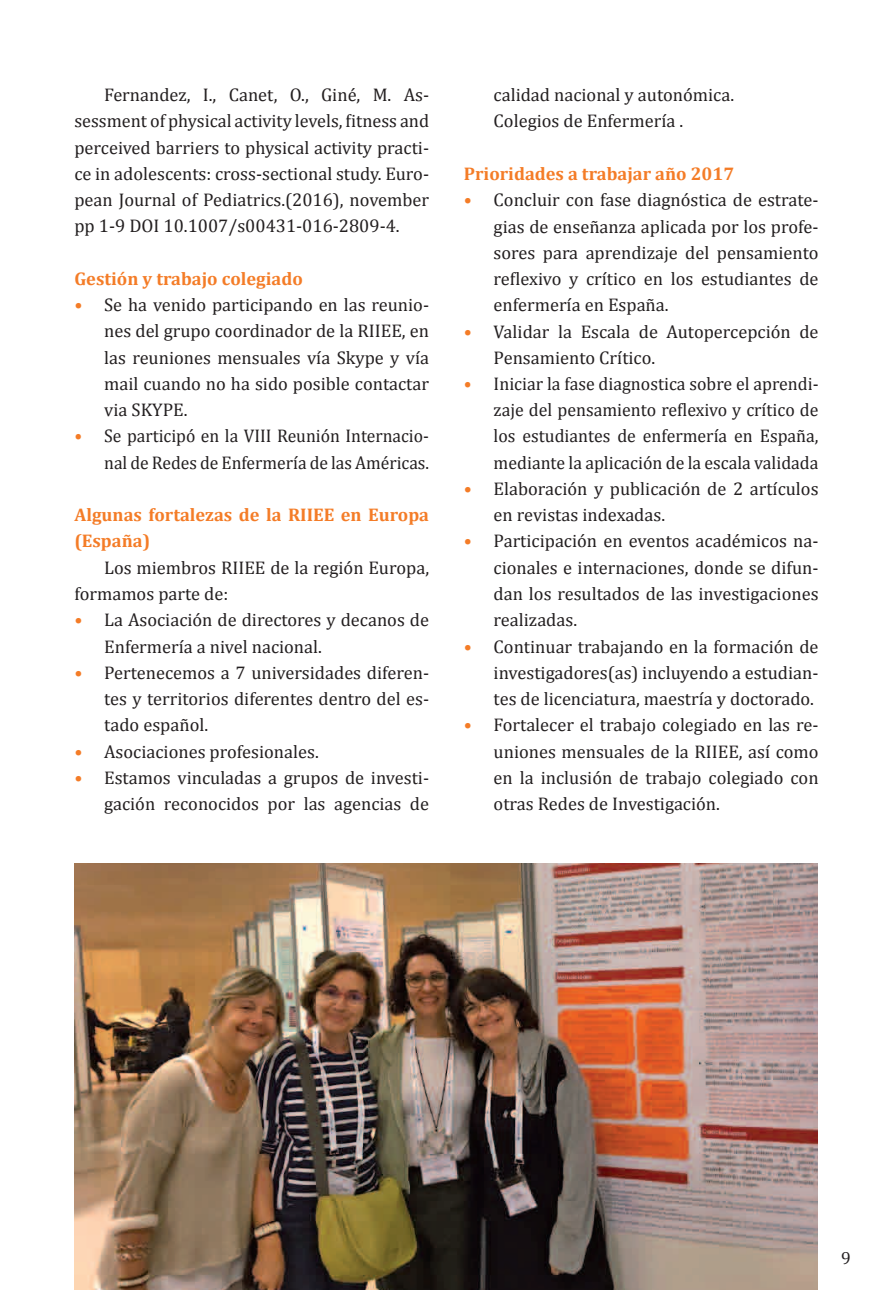
<style>
.page{position:relative;width:893px;height:1290px;background:#fff}
.page>*{position:absolute;margin:0;border:0;box-sizing:border-box;transform-origin:0 0}
.t1{font:18.38px/26.2px "Cambria";color:#231f20;text-align:justify}
.t2{font:700 18.38px/26.2px "Cambria";color:#f47c27}
.t3{font:18.38px/26.2px "Cambria";color:#231f20;text-align:right;scale:.96 1}
.t4{font:17.5px "Cambria";color:#231f20}
.s1{color:#f47c27}
.s2{font-weight:700;color:#f47c27}
</style>
<div class="page">
<img style="left:74px;top:863px;width:743px;height:427px">
<p class="t1" style="left:74px;top:82px;width:356px;text-indent:30px">Fernandez, I., Canet, O., Giné, M. As&shy;sessment of physical activity levels, fitness and perceived barriers to physical activity practi&shy;ce in adolescents: cross-sectional study. Euro&shy;pean Journal of Pediatrics.(2016), november pp 1-9 DOI 10.1007/s00431-016-2809-4.</p>
<p class="t2" style="left:74px;top:265px;width:230px">Gestión y trabajo colegiado</p>
<p class="t1" style="left:104px;top:292px;width:326px;text-indent:-30px"><span class="s1">•</span> Se ha venido participando en las reunio&shy;nes del grupo coordinador de la RIIEE, en las reuniones mensuales vía Skype y vía mail cuando no ha sido posible contactar via SKYPE.</p>
<p class="t3" style="left:74px;top:423px;width:371px"><span class="s1">•</span> Se participó en la VIII Reunión Internacio&shy;nal de Redes de Enfermería de las Américas.</p>
<p class="t2" style="left:74px;top:501px;width:356px">Algunas fortalezas de la RIIEE en Europa (España)</p>
<p class="t1" style="left:74px;top:554px;width:356px;text-indent:30px">Los miembros RIIEE de la región Europa, formamos parte de:</p>
<p class="t1" style="left:104px;top:607px;width:326px;text-indent:-30px"><span class="s1">•</span> La Asociación de directores y decanos de<br>Enfermería a nivel nacional.</p>
<p class="t1" style="left:104px;top:659px;width:326px;text-indent:-30px"><span class="s1">•</span> Pertenecemos a 7 universidades diferen&shy;tes y territorios diferentes dentro del es&shy;tado español.</p>
<p class="t1" style="left:74px;top:738px;width:246px"><span class="s1">•</span> Asociaciones profesionales.</p>
<p class="t1" style="left:74px;top:764px;width:356px;text-align:right"><span class="s1">•</span> Estamos vinculadas a grupos de investi&shy;gación reconocidos por las agencias de</p>
<p class="t1" style="left:494px;top:82px;width:242px">calidad nacional y autonómica.<br>Colegios de Enfermería .</p>
<p class="t2" style="left:464px;top:160px;width:272px">Prioridades a trabajar año 2017</p>
<p class="t1" style="left:494px;top:187px;width:326px;text-indent:-30px"><span class="s2">•</span> Concluir con fase diagnóstica de estrate&shy;gias de enseñanza aplicada por los profe&shy;sores para aprendizaje del pensamiento reflexivo y crítico en los estudiantes de enfermería en España.</p>
<p class="t1" style="left:494px;top:318px;width:326px;text-indent:-30px"><span class="s1">•</span> Validar la Escala de Autopercepción de<br>Pensamiento Crítico.</p>
<p class="t1" style="left:494px;top:370px;width:326px;text-indent:-30px"><span class="s1">•</span> Iniciar la fase diagnostica sobre el aprendi&shy;zaje del pensamiento reflexivo y crítico de los estudiantes de enfermería en España, mediante la aplicación de la escala validada</p>
<p class="t1" style="left:494px;top:475px;width:326px;text-indent:-30px"><span class="s1">•</span> Elaboración y publicación de 2 artículos en revistas indexadas.</p>
<p class="t1" style="left:494px;top:528px;width:326px;text-indent:-30px"><span class="s1">•</span> Participación en eventos académicos na&shy;cionales e internaciones, donde se difun&shy;dan los resultados de las investigaciones realizadas.</p>
<p class="t1" style="left:494px;top:633px;width:326px;text-indent:-30px"><span class="s1">•</span> Continuar trabajando en la formación de investigadores(as) incluyendo a estudian&shy;tes de licenciatura, maestría y doctorado.</p>
<p class="t1" style="left:494px;top:712px;width:326px;text-indent:-30px"><span class="s1">•</span> Fortalecer el trabajo colegiado en las re&shy;uniones mensuales de la RIIEE, así como en la inclusión de trabajo colegiado con otras Redes de Investigación.</p>
<p class="t4" style="left:841px;top:1247px;width:11px">9</p>
</div>
